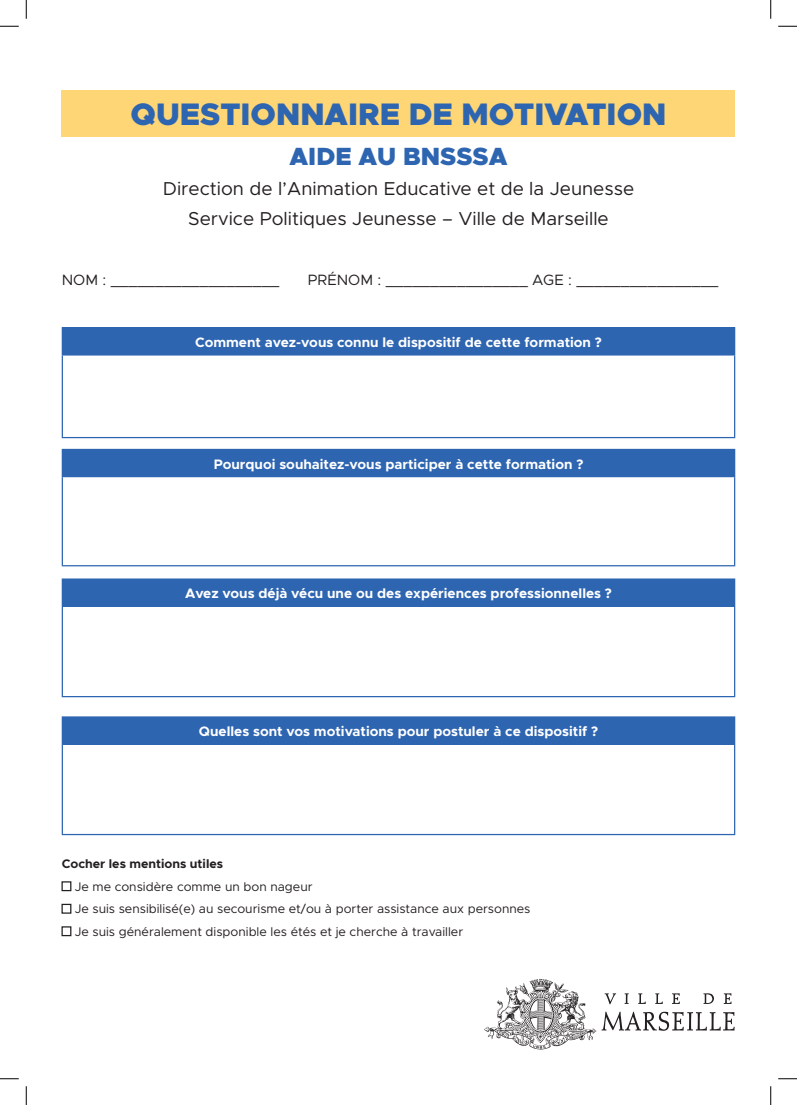
<style>
.page{position:relative;width:797px;height:1105px;background:#fff}
.page>*{position:absolute;margin:0;border:0;box-sizing:border-box;transform-origin:0 0}
.t1{font:900 31.25px "Metropolis";color:#2e65b1}
.t2{font:900 25px "Metropolis";color:#2e65b1}
.t3{font:18.75px/30px "Metropolis";color:#231f20;text-align:center}
.t4{font:15px "Metropolis";color:#231f20}
.t5{font:700 13.75px "Metropolis";color:#fff}
.t6{font:12.5px "Metropolis";color:#231f20}
.t7{font:700 12.5px "Metropolis";color:#231f20}
</style>
<div class="page">
<div style="left:62px;top:91px;width:673px;height:46px;background:#fed675"></div>
<svg style="left:484px;top:979px;width:250px;height:70px"></svg>
<div style="left:62px;top:328px;width:672px;height:27px;background:#2e65b1"></div>
<hr style="left:62px;top:327px;width:673px;height:1px;background:#2e65b1">
<svg style="left:734px;top:328px;width:1px;height:26px"></svg>
<hr style="left:62px;top:354px;width:673px;height:2px;background:#2e65b1">
<hr style="left:62px;top:356px;width:1px;height:81px;background:#2e65b1">
<hr style="left:734px;top:356px;width:1px;height:81px;background:#2e65b1">
<hr style="left:62px;top:437px;width:673px;height:1px;background:#2e65b1">
<div style="left:62px;top:579px;width:672px;height:27px;background:#2e65b1"></div>
<hr style="left:62px;top:578px;width:673px;height:2px;background:#2e65b1">
<svg style="left:734px;top:580px;width:1px;height:26px"></svg>
<hr style="left:62px;top:606px;width:673px;height:1px;background:#2e65b1">
<hr style="left:62px;top:607px;width:1px;height:89px;background:#2e65b1">
<hr style="left:734px;top:607px;width:1px;height:89px;background:#2e65b1">
<hr style="left:62px;top:696px;width:673px;height:1px;background:#2e65b1">
<div style="left:62px;top:449px;width:672px;height:28px;background:#2e65b1"></div>
<hr style="left:62px;top:449px;width:673px;height:1px;background:#2e65b1">
<svg style="left:734px;top:450px;width:1px;height:26px"></svg>
<hr style="left:62px;top:476px;width:673px;height:1px;background:#2e65b1">
<hr style="left:62px;top:477px;width:1px;height:88px;background:#2e65b1">
<hr style="left:734px;top:477px;width:1px;height:88px;background:#2e65b1">
<hr style="left:62px;top:565px;width:673px;height:1px;background:#2e65b1">
<div style="left:62px;top:717px;width:672px;height:27px;background:#2e65b1"></div>
<hr style="left:62px;top:716px;width:673px;height:2px;background:#2e65b1">
<svg style="left:734px;top:718px;width:1px;height:25px"></svg>
<hr style="left:62px;top:743px;width:673px;height:2px;background:#2e65b1">
<hr style="left:62px;top:745px;width:1px;height:89px;background:#2e65b1">
<hr style="left:734px;top:745px;width:1px;height:89px;background:#2e65b1">
<hr style="left:62px;top:834px;width:673px;height:1px;background:#2e65b1">
<svg style="left:0;top:25px;width:19px;height:2px"></svg>
<svg style="left:778px;top:25px;width:19px;height:2px"></svg>
<svg style="left:0;top:1078px;width:19px;height:1px"></svg>
<svg style="left:778px;top:1078px;width:19px;height:1px"></svg>
<svg style="left:25px;top:0;width:2px;height:19px"></svg>
<svg style="left:25px;top:1086px;width:2px;height:19px"></svg>
<svg style="left:770px;top:0;width:1px;height:19px"></svg>
<svg style="left:770px;top:1086px;width:1px;height:19px"></svg>
<h1 class="t1" style="left:131px;top:94px;width:537px">QUESTIONNAIRE DE MOTIVATION</h1>
<h2 class="t2" style="left:289px;top:140px;width:219px">AIDE AU BNSSSA</h2>
<h3 class="t3" style="left:163px;top:173px;width:473px">Direction de l’Animation Educative et de la Jeunesse<br>Service Politiques Jeunesse – Ville de Marseille</h3>
<p class="t4" style="left:62px;top:270px;width:219px">NOM : ___________________</p>
<p class="t4" style="left:308px;top:270px;width:412px">PRÉNOM : ________________ AGE : ________________</p>
<p class="t5" style="left:195px;top:333px;width:408px">Comment avez-vous connu le dispositif de cette formation ?</p>
<p class="t5" style="left:214px;top:455px;width:371px">Pourquoi souhaitez-vous participer à cette formation ?</p>
<p class="t5" style="left:185px;top:585px;width:428px">Avez vous déjà vécu une ou des expériences professionnelles ?</p>
<p class="t5" style="left:199px;top:723px;width:400px">Quelles sont vos motivations pour postuler à ce dispositif ?</p>
<p class="t7" style="left:62px;top:856px;width:163px">Cocher les mentions utiles</p>
<p class="t6" style="left:62px;top:878px;width:252px">■ Je me considère comme un bon nageur</p>
<p class="t6" style="left:62px;top:901px;width:470px">■ Je suis sensibilisé(e) au secourisme et/ou à porter assistance aux personnes</p>
<p class="t6" style="left:62px;top:923px;width:403px">■ Je suis généralement disponible les étés et je cherche à travailler</p>
</div>
